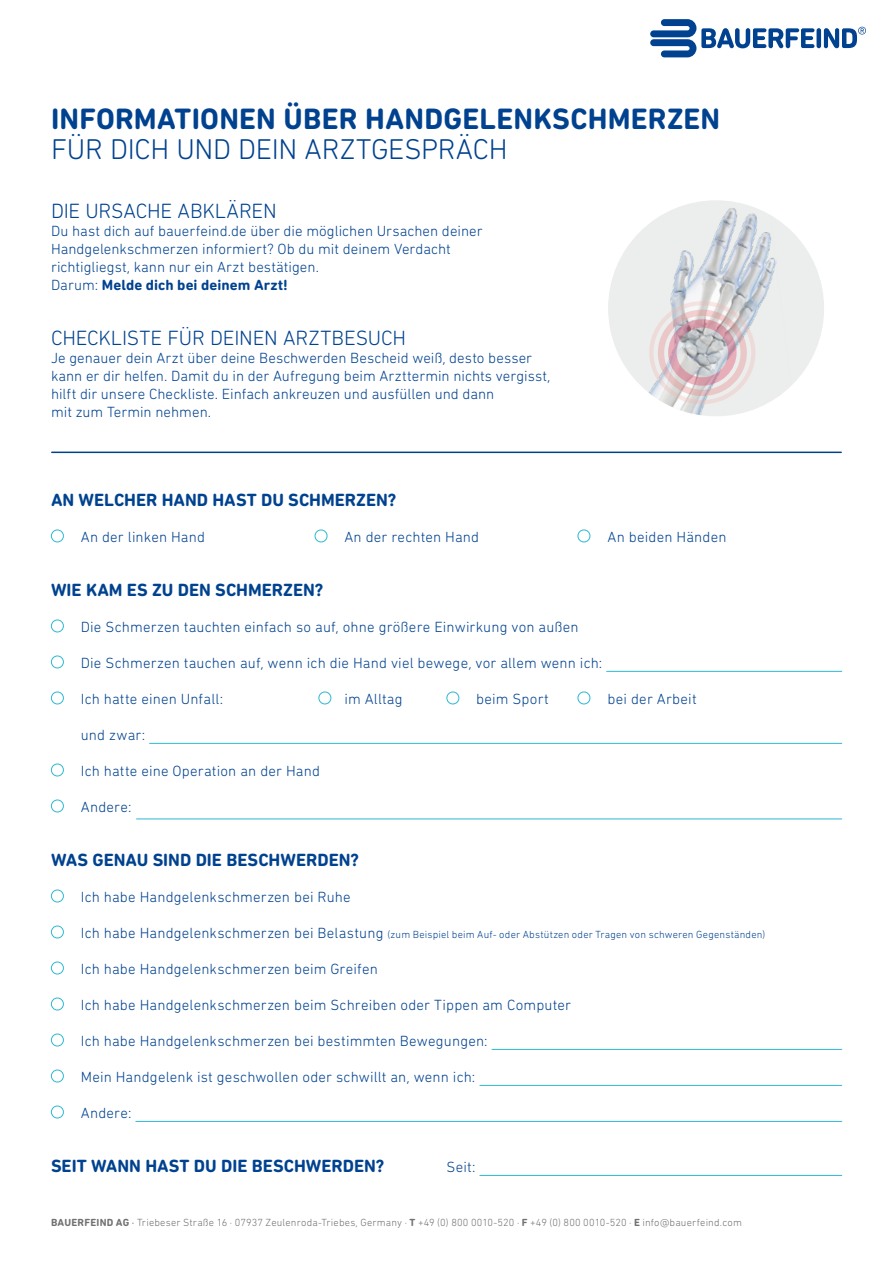
<style>
.page{position:relative;width:893px;height:1263px;background:#fff}
.page>*{position:absolute;margin:0;border:0;box-sizing:border-box;transform-origin:0 0}
.t1{font:700 30px "DIN Next Rounded LT Pro";letter-spacing:.005em;color:#00428f}
.t2{font:300 29.1px "DIN Next Rounded LT Pro";letter-spacing:-.015em;color:#00428f}
.t3{font:300 21px "DIN Next Rounded LT Pro";letter-spacing:-.01em;color:#00428f}
.t4{font:700 18px "DIN Next Rounded LT Pro";color:#00428f}
.t5{font:300 15px/18px "DIN Next Rounded LT Pro";letter-spacing:.01em;color:#00428f}
.t6{font:300 10.5px "DIN Next Rounded LT Pro";letter-spacing:.015em;color:#707172}
.t7{font:300 10.5px "DIN Next Rounded LT Pro";letter-spacing:.015em;color:#00428f}
.s1{font-weight:700}
.s2{font-size:15px}
.s3{font-weight:400}
</style>
<div class="page">
<div style="left:608px;top:200px;width:216px;height:216px;background:#eceded;border-radius:50%"></div>
<img style="left:608px;top:201px;width:184px;height:215px">
<div style="left:649px;top:301px;width:106px;height:103px;border:4px solid #f2b1a8;border-radius:50%"></div>
<div style="left:658px;top:310px;width:89px;height:86px;border:6px solid #e66e6a;border-radius:50%"></div>
<div style="left:668px;top:319px;width:69px;height:67px;border:8px solid #db113c;border-radius:50%"></div>
<div style="left:816px;top:28px;width:5px;height:20px;background:#00428f;border-radius:2px"></div>
<svg style="left:650px;top:19px;width:164px;height:38px"></svg>
<svg style="left:824px;top:27px;width:42px;height:21px"></svg>
<hr style="left:52px;top:452px;width:789px;height:1px;background:#00428f">
<div style="left:51px;top:530px;width:13px;height:12px;border:1px solid #2db8d2;border-radius:50%"></div>
<div style="left:315px;top:530px;width:12px;height:12px;border:1px solid #2db8d2;border-radius:50%"></div>
<div style="left:578px;top:530px;width:12px;height:12px;border:1px solid #2db8d2;border-radius:50%"></div>
<div style="left:51px;top:620px;width:13px;height:12px;border:1px solid #2db8d2;border-radius:50%"></div>
<div style="left:51px;top:656px;width:13px;height:12px;border:1px solid #2db8d2;border-radius:50%"></div>
<div style="left:51px;top:692px;width:13px;height:12px;border:1px solid #2db8d2;border-radius:50%"></div>
<div style="left:318px;top:692px;width:13px;height:12px;border:1px solid #2db8d2;border-radius:50%"></div>
<div style="left:446px;top:692px;width:13px;height:12px;border:1px solid #2db8d2;border-radius:50%"></div>
<div style="left:578px;top:692px;width:12px;height:12px;border:1px solid #2db8d2;border-radius:50%"></div>
<div style="left:51px;top:764px;width:13px;height:12px;border:1px solid #2db8d2;border-radius:50%"></div>
<div style="left:51px;top:800px;width:13px;height:12px;border:1px solid #2db8d2;border-radius:50%"></div>
<div style="left:51px;top:890px;width:13px;height:12px;border:1px solid #2db8d2;border-radius:50%"></div>
<div style="left:51px;top:926px;width:13px;height:12px;border:1px solid #2db8d2;border-radius:50%"></div>
<div style="left:51px;top:962px;width:13px;height:12px;border:1px solid #2db8d2;border-radius:50%"></div>
<div style="left:51px;top:998px;width:13px;height:12px;border:1px solid #2db8d2;border-radius:50%"></div>
<div style="left:51px;top:1034px;width:13px;height:12px;border:1px solid #2db8d2;border-radius:50%"></div>
<div style="left:51px;top:1070px;width:13px;height:12px;border:1px solid #2db8d2;border-radius:50%"></div>
<div style="left:51px;top:1106px;width:13px;height:12px;border:1px solid #2db8d2;border-radius:50%"></div>
<hr style="left:136px;top:819px;width:706px;height:1px;background:#2db8d2">
<hr style="left:150px;top:743px;width:692px;height:1px;background:#2db8d2">
<hr style="left:607px;top:671px;width:235px;height:1px;background:#2db8d2">
<hr style="left:492px;top:1049px;width:350px;height:1px;background:#2db8d2">
<hr style="left:480px;top:1085px;width:362px;height:1px;background:#2db8d2">
<hr style="left:136px;top:1121px;width:706px;height:1px;background:#2db8d2">
<hr style="left:480px;top:1175px;width:362px;height:1px;background:#2db8d2">
<h1 class="t1" style="left:51px;top:101px;width:671px">INFORMATIONEN ÜBER HANDGELENKSCHMERZEN</h1>
<h2 class="t2" style="left:51px;top:132px;width:458px">FÜR DICH UND DEIN ARZTGESPRÄCH</h2>
<h3 class="t3" style="left:51px;top:199px;width:227px">DIE URSACHE ABKLÄREN</h3>
<p class="t5" style="left:51px;top:222px;width:433px">Du hast dich auf bauerfeind.de über die möglichen Ursachen deiner Handgelenkschmerzen informiert? Ob du mit deinem Verdacht richtigliegst, kann nur ein Arzt bestätigen.<br>Darum: <span class="s1">Melde dich bei deinem Arzt!</span></p>
<h3 class="t3" style="left:51px;top:325px;width:357px">CHECKLISTE FÜR DEINEN ARZTBESUCH</h3>
<p class="t5" style="left:51px;top:348px;width:501px">Je genauer dein Arzt über deine Beschwerden Bescheid weiß, desto besser kann er dir helfen. Damit du in der Aufregung beim Arzttermin nichts vergisst, hilft dir unsere Checkliste. Einfach ankreuzen und ausfüllen und dann<br>mit zum Termin nehmen.</p>
<p class="t4" style="left:51px;top:490px;width:347px">AN WELCHER HAND HAST DU SCHMERZEN?</p>
<p class="t5" style="left:81px;top:528px;width:126px">An der linken Hand</p>
<p class="t5" style="left:344px;top:528px;width:136px">An der rechten Hand</p>
<p class="t5" style="left:608px;top:528px;width:120px">An beiden Händen</p>
<p class="t4" style="left:51px;top:580px;width:274px">WIE KAM ES ZU DEN SCHMERZEN?</p>
<p class="t5" style="left:81px;top:618px;width:499px">Die Schmerzen tauchten einfach so auf, ohne größere Einwirkung von außen</p>
<p class="t5" style="left:81px;top:654px;width:523px">Die Schmerzen tauchen auf, wenn ich die Hand viel bewege, vor allem wenn ich:</p>
<p class="t5" style="left:81px;top:690px;width:144px">Ich hatte einen Unfall:</p>
<p class="t5" style="left:344px;top:690px;width:60px">im Alltag</p>
<p class="t5" style="left:476px;top:690px;width:74px">beim Sport</p>
<p class="t5" style="left:608px;top:690px;width:91px">bei der Arbeit</p>
<p class="t5" style="left:81px;top:726px;width:66px">und zwar:</p>
<p class="t5" style="left:81px;top:762px;width:241px">Ich hatte eine Operation an der Hand</p>
<p class="t5" style="left:81px;top:798px;width:52px">Andere:</p>
<p class="t4" style="left:51px;top:850px;width:309px">WAS GENAU SIND DIE BESCHWERDEN?</p>
<p class="t5" style="left:81px;top:888px;width:272px">Ich habe Handgelenkschmerzen bei Ruhe</p>
<p class="t7" style="left:81px;top:929px;width:686px"><span class="s2">Ich habe Handgelenkschmerzen bei Belastung</span> (zum Beispiel beim Auf- oder Abstützen oder Tragen von schweren Gegenständen)</p>
<p class="t5" style="left:81px;top:960px;width:299px">Ich habe Handgelenkschmerzen beim Greifen</p>
<p class="t5" style="left:81px;top:996px;width:492px">Ich habe Handgelenkschmerzen beim Schreiben oder Tippen am Computer</p>
<p class="t5" style="left:81px;top:1032px;width:408px">Ich habe Handgelenkschmerzen bei bestimmten Bewegungen:</p>
<p class="t5" style="left:81px;top:1068px;width:396px">Mein Handgelenk ist geschwollen oder schwillt an, wenn ich:</p>
<p class="t5" style="left:81px;top:1104px;width:52px">Andere:</p>
<p class="t4" style="left:51px;top:1156px;width:335px">SEIT WANN HAST DU DIE BESCHWERDEN?</p>
<p class="t5" style="left:446px;top:1158px;width:31px">Seit:</p>
<p class="t6" style="left:51px;top:1217px;width:692px"><span class="s1">BAUERFEIND AG</span> <span class="s3">·</span> Triebeser Straße 16 · 07937 Zeulenroda-Triebes, Germany · <span class="s1">T</span> +49 (0) 800 0010-520 · <span class="s1">F</span> +49 (0) 800 0010-520 · <span class="s1">E</span> info@bauerfeind.com</p>
</div>
